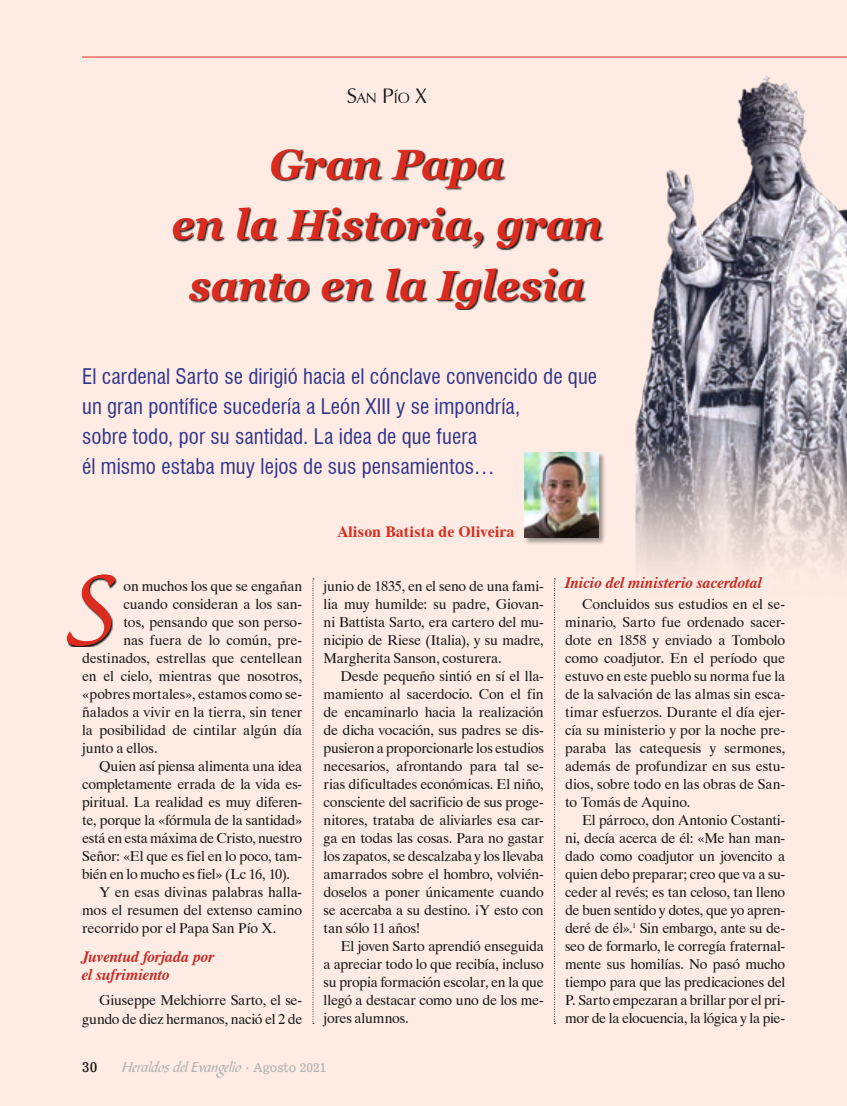
<style>
.page{position:relative;width:847px;height:1106px;background:#fff}
.page>*{position:absolute;margin:0;border:0;box-sizing:border-box;transform-origin:0 0}
.t1{font:93px "Cataneo BT Regular Swash";color:#db2b1e}
.t2{font:italic 700 42px/60.4px "Georgia";letter-spacing:-.005em;color:#db2b1e;text-align:center}
.t3{font:condensed 21px/30px "Swiss 721 BT";letter-spacing:.005em;color:#31358b}
.t4{font:italic 700 15.75px/18px "Dutch 801 BT";color:#c52a22}
.t5{font:700 15.75px "Dutch 801 BT";letter-spacing:.005em;color:#db2b1e}
.t6{font:15px "Bible Scr T";color:#afb0b0}
.t7{font:14.7px "Zapf Humanist 601 BT";color:#151616}
.t8{font:14.25px/18px "Dutch 801 BT";letter-spacing:-.01em;color:#151616;text-align:justify}
.t9{font:14.25px "Dutch 801 BT";letter-spacing:-.03em;color:#151616}
.t10{font:13.5px "News 701 BT Roman A";color:#151616}
.s1{font-size:21px}
.s2{font-family:"News 701 BT Roman A";font-size:12px}
</style>
<div class="page">
<div style="left:0;top:0;width:846px;height:1106px;background:#feece4"></div>
<img style="left:635px;top:75px;width:211px;height:496px">
<svg style="left:174px;top:150px;width:429px;height:160px"></svg>
<svg style="left:68px;top:575px;width:48px;height:72px"></svg>
<hr style="left:82px;top:57px;width:764px;height:1px;background:#db2b1e">
<div style="left:523px;top:452px;width:83px;height:92px;background:#151616;opacity:.4"></div>
<img style="left:524px;top:452px;width:74px;height:85px">
<svg style="left:554px;top:578px;width:1px;height:446px"></svg>
<svg style="left:312px;top:578px;width:2px;height:446px"></svg>
<p class="t7" style="left:346px;top:89px;width:82px"><span class="s1">S</span>AN <span class="s1">P</span>ÍO <span class="s1">X</span></p>
<h2 class="t2" style="left:171px;top:134px;width:432px">Gran Papa<br>en la Historia, gran santo en la Iglesia</h2>
<h3 class="t3" style="left:82px;top:361px;width:516px">El cardenal Sarto se dirigió hacia el cónclave convencido de que un gran pontífice sucedería a León XIII y se impondría,<br>sobre todo, por su santidad. La idea de que fuera<br>él mismo estaba muy lejos de sus pensamientos…</h3>
<h1 class="t1" style="left:74px;top:547px;width:46px">S</h1>
<p class="t8" style="left:123px;top:577px;width:180px">on muchos los que se engañan</p>
<p class="t8" style="left:123px;top:595px;width:180px">cuando consideran a los san-</p>
<p class="t8" style="left:123px;top:613px;width:180px">tos, pensando que son perso-</p>
<p class="t8" style="left:123px;top:631px;width:180px">nas fuera de lo común, pre-</p>
<p class="t8" style="left:82px;top:649px;width:221px">destinados, estrellas que centellean</p>
<p class="t8" style="left:82px;top:667px;width:221px">en el cielo, mientras que nosotros,</p>
<p class="t8" style="left:82px;top:685px;width:221px">«pobres mortales», estamos como se-</p>
<p class="t8" style="left:82px;top:703px;width:221px">ñalados a vivir en la tierra, sin tener</p>
<p class="t8" style="left:82px;top:721px;width:221px">la posibilidad de cintilar algún día</p>
<p class="t8" style="left:82px;top:739px;width:77px">junto a ellos.</p>
<p class="t8" style="left:99px;top:757px;width:204px">Quien así piensa alimenta una idea</p>
<p class="t8" style="left:82px;top:775px;width:221px">completamente errada de la vida es-</p>
<p class="t8" style="left:82px;top:793px;width:221px">piritual. La realidad es muy diferen-</p>
<p class="t8" style="left:82px;top:811px;width:221px">te, porque la «fórmula de la santidad»</p>
<p class="t8" style="left:82px;top:829px;width:221px">está en esta máxima de Cristo, nuestro</p>
<p class="t8" style="left:82px;top:847px;width:221px">Señor: «El que es fiel en lo poco, tam-</p>
<p class="t9" style="left:82px;top:865px;width:209px">bién en lo mucho es fiel» (Lc 16, 10).</p>
<p class="t8" style="left:99px;top:883px;width:204px">Y en esas divinas palabras halla-</p>
<p class="t8" style="left:82px;top:901px;width:221px">mos el resumen del extenso camino</p>
<p class="t8" style="left:82px;top:919px;width:195px">recorrido por el Papa San Pío X.</p>
<p class="t4" style="left:82px;top:947px;width:134px">Juventud forjada por el sufrimiento</p>
<p class="t8" style="left:82px;top:991px;width:222px;text-align:right">Giuseppe Melchiorre Sarto, el se&shy;gundo de diez hermanos, nació el 2 de</p>
<p class="t5" style="left:337px;top:522px;width:178px">Alison Batista de Oliveira</p>
<p class="t8" style="left:323px;top:577px;width:221px">junio de 1835, en el seno de una fami&shy;lia muy humilde: su padre, Giovan&shy;ni Battista Sarto, era cartero del mu&shy;nicipio de Riese (Italia), y su madre, Margherita Sanson, costurera.</p>
<p class="t8" style="left:323px;top:667px;width:221px;text-indent:17px">Desde pequeño sintió en sí el lla&shy;mamiento al sacerdocio. Con el fin de encaminarlo hacia la realización de dicha vocación, sus padres se dis&shy;pusieron a proporcionarle los estudios necesarios, afrontando para tal se&shy;rias dificultades económicas. El niño, consciente del sacrificio de sus proge&shy;nitores, trataba de aliviarles esa car&shy;ga en todas las cosas. Para no gastar los zapatos, se descalzaba y los llevaba amarrados sobre el hombro, volvién&shy;doselos a poner únicamente cuando se acercaba a su destino. ¡Y esto con tan sólo 11 años!</p>
<p class="t8" style="left:323px;top:937px;width:221px;text-indent:17px">El joven Sarto aprendió enseguida a apreciar todo lo que recibía, incluso su propia formación escolar, en la que llegó a destacar como uno de los me&shy;jores alumnos.</p>
<p class="t10" style="left:82px;top:1058px;width:17px">30</p>
<p class="t6" style="left:122px;top:1057px;width:206px">Heraldos del Evangelio <sub>·</sub> <span class="s2">Agosto 2021</span></p>
<p class="t4" style="left:565px;top:573px;width:198px">Inicio del ministerio sacerdotal</p>
<p class="t8" style="left:565px;top:595px;width:221px;text-indent:17px">Concluidos sus estudios en el se&shy;minario, Sarto fue ordenado sacer&shy;dote en 1858 y enviado a Tombolo como coadjutor. En el período que estuvo en este pueblo su norma fue la de la salvación de las almas sin esca&shy;timar esfuerzos. Durante el día ejer&shy;cía su ministerio y por la noche pre&shy;paraba las catequesis y sermones, además de profundizar en sus estu&shy;dios, sobre todo en las obras de San&shy;to Tomás de Aquino.</p>
<p class="t8" style="left:565px;top:811px;width:222px;text-indent:17px">El párroco, don Antonio Costanti&shy;ni, decía acerca de él: «Me han man&shy;dado como coadjutor un jovencito a quien debo preparar; creo que va a su&shy;ceder al revés; es tan celoso, tan lleno de buen sentido y dotes, que yo apren&shy;deré de él».<sup>1</sup> Sin embargo, ante su de&shy;seo de formarlo, le corregía fraternal&shy;mente sus homilías. No pasó mucho tiempo para que las predicaciones del P. Sarto empezaran a brillar por el pri&shy;mor de la elocuencia, la lógica y la pie-</p>
</div>
